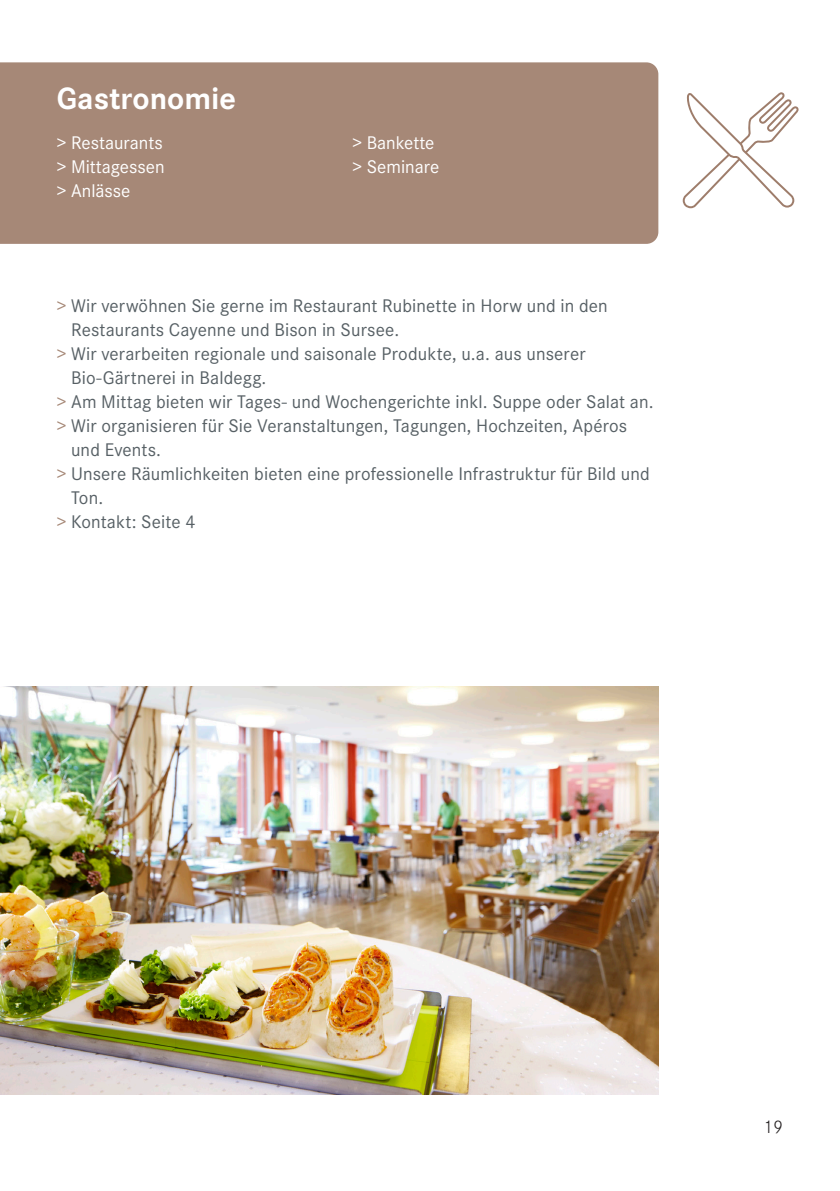
<style>
.page{position:relative;width:840px;height:1191px;background:#fff}
.page>*{position:absolute;margin:0;border:0;box-sizing:border-box;transform-origin:0 0}
.t1{font:700 32px "Corporate S";color:#fff}
.t2{font:19px "Corporate S";letter-spacing:.005em;color:#576065}
.t3{font:19px/24px "Corporate S";color:#fff;text-align:justify}
.t4{font:300 19px "Corporate S";color:#231f20}
.s1{color:#a68877}
</style>
<div class="page">
<div style="left:0;top:62px;width:658px;height:182px;background:#a68877"></div>
<img style="left:0;top:686px;width:658px;height:408px">
<svg style="left:682px;top:92px;width:116px;height:116px"></svg>
<h1 class="t1" style="left:57px;top:80px;width:181px">Gastronomie</h1>
<h1 class="t1" style="left:74px;top:80px;width:61px">Titel</h1>
<p class="t3" style="left:57px;top:131px;width:109px">&gt; Restaurants &gt; Mittagessen &gt; Anlässe</p>
<p class="t3" style="left:352px;top:131px;width:88px">&gt; Bankette &gt; Seminare</p>
<p class="t3" style="left:74px;top:131px;width:47px">&gt; Text &gt; Text &gt; Text</p>
<p class="t3" style="left:369px;top:131px;width:47px">&gt; Text &gt; Text</p>
<p class="t2" style="left:57px;top:295px;width:552px"><span class="s1">&gt;</span> Wir verwöhnen Sie gerne im Restaurant Rubinette in Horw und in den</p>
<p class="t2" style="left:71px;top:319px;width:329px">Restaurants Cayenne und Bison in Sursee.</p>
<p class="t2" style="left:57px;top:343px;width:530px"><span class="s1">&gt;</span> Wir verarbeiten regionale und saisonale Produkte, u.a. aus unserer</p>
<p class="t2" style="left:71px;top:367px;width:197px">Bio-Gärtnerei in Baldegg.</p>
<p class="t2" style="left:57px;top:391px;width:598px"><span class="s1">&gt;</span> Am Mittag bieten wir Tages- und Wochengerichte inkl. Suppe oder Salat an.</p>
<p class="t2" style="left:57px;top:415px;width:571px"><span class="s1">&gt;</span> Wir organisieren für Sie Veranstaltungen, Tagungen, Hochzeiten, Apéros</p>
<p class="t2" style="left:71px;top:439px;width:92px">und Events.</p>
<p class="t2" style="left:57px;top:463px;width:594px"><span class="s1">&gt;</span> Unsere Räumlichkeiten bieten eine professionelle Infrastruktur für Bild und</p>
<p class="t2" style="left:71px;top:487px;width:34px">Ton.</p>
<p class="t2" style="left:57px;top:511px;width:140px"><span class="s1">&gt;</span> Kontakt: Seite 4</p>
<p class="t4" style="left:763px;top:1116px;width:21px">19</p>
</div>
